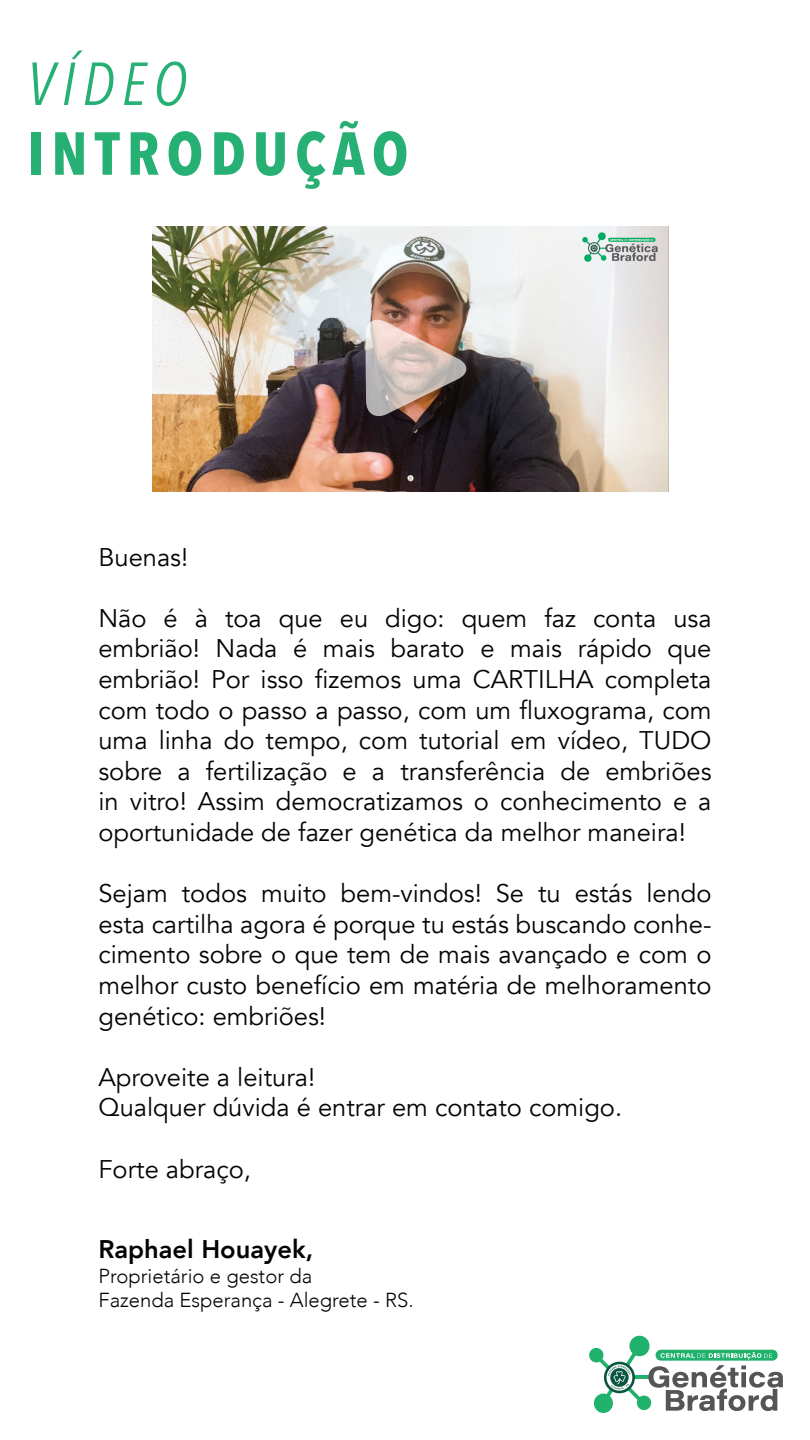
<style>
.page{position:relative;width:810px;height:1440px;background:#fff}
.page>*{position:absolute;margin:0;border:0;box-sizing:border-box;transform-origin:0 0}
.t1{font:700 60px "Avenir Next Condensed";letter-spacing:.12em;color:#27b074}
.t2{font:italic 60px "Avenir Next Condensed";letter-spacing:.12em;color:#27b074}
.t3{font:25.5px/30.6px "Avenir";color:#040503;text-align:justify}
.t4{font:800 25.5px "Avenir";color:#040503}
.t5{font:300 20.25px/24.3px "Avenir";color:#040503}
</style>
<div class="page">
<div style="left:629px;top:1336px;width:21px;height:20px;background:#20b26d;border-radius:50%"></div>
<div style="left:589px;top:1348px;width:14px;height:14px;background:#20b26d;border-radius:50%"></div>
<svg style="left:593px;top:1350px;width:190px;height:63px"></svg>
<img style="left:152px;top:226px;width:516px;height:266px">
<img style="left:365px;top:316px;width:104px;height:104px">
<h1 class="t2" style="left:27px;top:48px;width:162px">VÍDEO</h1>
<h1 class="t1" style="left:27px;top:117px;width:383px">INTRODUÇÃO</h1>
<p class="t3" style="left:98px;top:542px;width:91px">Buenas!</p>
<p class="t3" style="left:98px;top:603px;width:615px">Não é à toa que eu digo: quem faz conta usa embrião! Nada é mais barato e mais rápido que embrião! Por isso fizemos uma CARTILHA completa com todo o passo a passo, com um fluxograma, com uma linha do tempo, com tutorial em vídeo, TUDO sobre a fertilização e a transferência de embriões in vitro! Assim democratizamos o conhecimento e a oportunidade de fazer genética da melhor maneira!</p>
<p class="t3" style="left:98px;top:878px;width:615px">Sejam todos muito bem-vindos! Se tu estás lendo esta cartilha agora é porque tu estás buscando conhe&shy;cimento sobre o que tem de mais avançado e com o melhor custo benefício em matéria de melhoramento genético: embriões!</p>
<p class="t3" style="left:98px;top:1062px;width:525px">Aproveite a leitura!<br>Qualquer dúvida é entrar em contato comigo.</p>
<p class="t3" style="left:98px;top:1154px;width:154px">Forte abraço,</p>
<p class="t4" style="left:98px;top:1230px;width:216px">Raphael Houayek,</p>
<p class="t5" style="left:98px;top:1264px;width:317px">Proprietário e gestor da<br>Fazenda Esperança - Alegrete - RS.</p>
</div>
